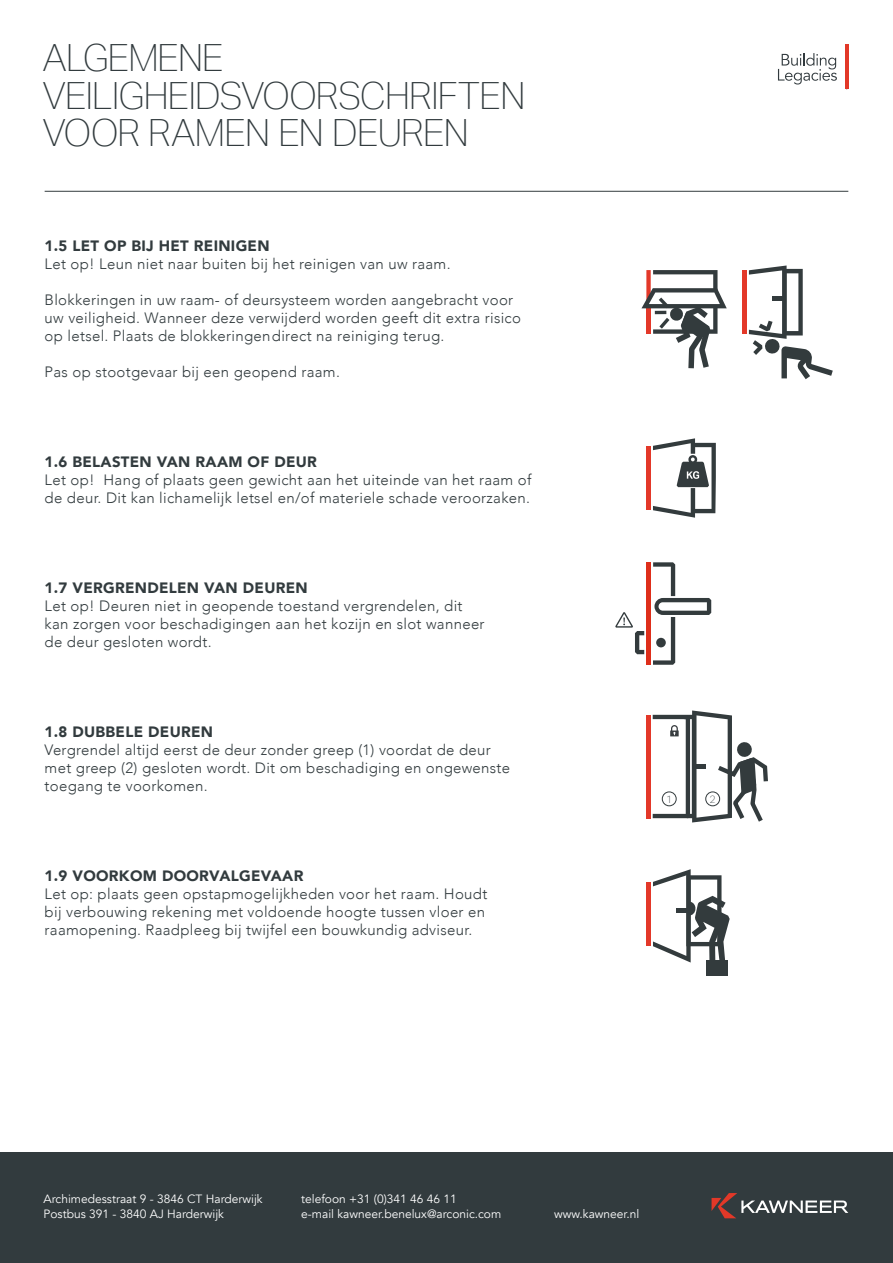
<style>
.page{position:relative;width:893px;height:1263px;background:#fff}
.page>*{position:absolute;margin:0;border:0;box-sizing:border-box;transform-origin:0 0}
.t1{font:100 37.5px/37.5px "Aktiv Grotesk";letter-spacing:-.03em;color:#323b3e}
.t2{font:300 15px/18px "Avenir";letter-spacing:.02em;color:#323b3e}
.t3{font:900 15px "Avenir";letter-spacing:.02em;color:#323b3e}
.t4{font:12px/15px "Avenir";color:#fff}
.t5{font:100 10.5px "Aktiv Grotesk";color:#323b3e}
</style>
<div class="page">
<hr style="left:45px;top:191px;width:803px;height:1px;background:#323b3e">
<div style="left:0;top:1153px;width:893px;height:110px;background:#323b3e"></div>
<svg style="left:711px;top:1193px;width:137px;height:25px"></svg>
<svg style="left:778px;top:53px;width:59px;height:32px"></svg>
<hr style="left:845px;top:45px;width:3px;height:44px;background:#e23828">
<svg style="left:641px;top:270px;width:86px;height:98px"></svg>
<div style="left:646px;top:562px;width:5px;height:103px;background:#de2e1a"></div>
<svg style="left:653px;top:562px;width:58px;height:103px"></svg>
<div style="left:656px;top:638px;width:10px;height:9px;background:#333b3d;border-radius:50%"></div>
<svg style="left:615px;top:612px;width:29px;height:42px"></svg>
<div style="left:742px;top:270px;width:5px;height:64px;background:#e33829"></div>
<svg style="left:749px;top:265px;width:84px;height:114px"></svg>
<div style="left:646px;top:446px;width:5px;height:64px;background:#e33829"></div>
<svg style="left:653px;top:438px;width:63px;height:80px"></svg>
<div style="left:706px;top:960px;width:22px;height:16px;background:#333b3d"></div>
<div style="left:646px;top:882px;width:5px;height:64px;background:#e33829"></div>
<svg style="left:653px;top:869px;width:77px;height:93px"></svg>
<div style="left:676px;top:908px;width:13px;height:5px;background:#333b3d"></div>
<div style="left:646px;top:715px;width:5px;height:103px;background:#e33829"></div>
<svg style="left:653px;top:710px;width:115px;height:113px"></svg>
<div style="left:662px;top:792px;width:14px;height:14px;border:1px solid #333b3d;border-radius:50%"></div>
<div style="left:706px;top:792px;width:14px;height:14px;border:1px solid #333b3d;border-radius:50%"></div>
<h1 class="t1" style="left:43px;top:40px;width:485px">ALGEMENE<br>VEILIGHEIDSVOORSCHRIFTEN<br>VOOR RAMEN EN DEUREN</h1>
<p class="t3" style="left:45px;top:233px;width:226px">1.5 LET OP BIJ HET REINIGEN</p>
<p class="t2" style="left:45px;top:255px;width:407px">Let op! Leun niet naar buiten bij het reinigen van uw raam.</p>
<p class="t2" style="left:45px;top:291px;width:478px">Blokkeringen in uw raam- of deursysteem worden aangebracht voor uw veiligheid. Wanneer deze verwijderd worden geeft dit extra risico op letsel. Plaats de blokkeringendirect na reiniging terug.</p>
<p class="t2" style="left:45px;top:363px;width:297px">Pas op stootgevaar bij een geopend raam.</p>
<p class="t3" style="left:45px;top:449px;width:274px">1.6 BELASTEN VAN RAAM OF DEUR</p>
<p class="t2" style="left:45px;top:471px;width:488px">Let op! Hang of plaats geen gewicht aan het uiteinde van het raam of de deur. Dit kan lichamelijk letsel en/of materiele schade veroorzaken.</p>
<p class="t3" style="left:45px;top:575px;width:265px">1.7 VERGRENDELEN VAN DEUREN</p>
<p class="t2" style="left:45px;top:597px;width:441px">Let op! Deuren niet in geopende toestand vergrendelen, dit kan zorgen voor beschadigingen aan het kozijn en slot wanneer de deur gesloten wordt.</p>
<p class="t3" style="left:45px;top:719px;width:170px">1.8 DUBBELE DEUREN</p>
<p class="t2" style="left:45px;top:741px;width:467px">Vergrendel altijd eerst de deur zonder greep (1) voordat de deur met greep (2) gesloten wordt. Dit om beschadiging en ongewenste toegang te voorkomen.</p>
<p class="t3" style="left:45px;top:863px;width:260px">1.9 VOORKOM DOORVALGEVAAR</p>
<p class="t2" style="left:45px;top:885px;width:444px">Let op: plaats geen opstapmogelijkheden voor het raam. Houdt bij verbouwing rekening met voldoende hoogte tussen vloer en raamopening. Raadpleeg bij twijfel een bouwkundig adviseur.</p>
<p class="t5" style="left:666px;top:793px;width:8px">1</p>
<p class="t5" style="left:710px;top:793px;width:8px">2</p>
<p class="t4" style="left:44px;top:1192px;width:221px">Archimedesstraat 9 - 3846 CT Harderwijk<br>Postbus 391 - 3840 AJ Harderwijk</p>
<p class="t4" style="left:301px;top:1192px;width:202px">telefoon +31 (0)341 46 46 11<br>e-mail kawneer.benelux@arconic.com</p>
<p class="t4" style="left:554px;top:1207px;width:87px">www.kawneer.nl</p>
</div>
